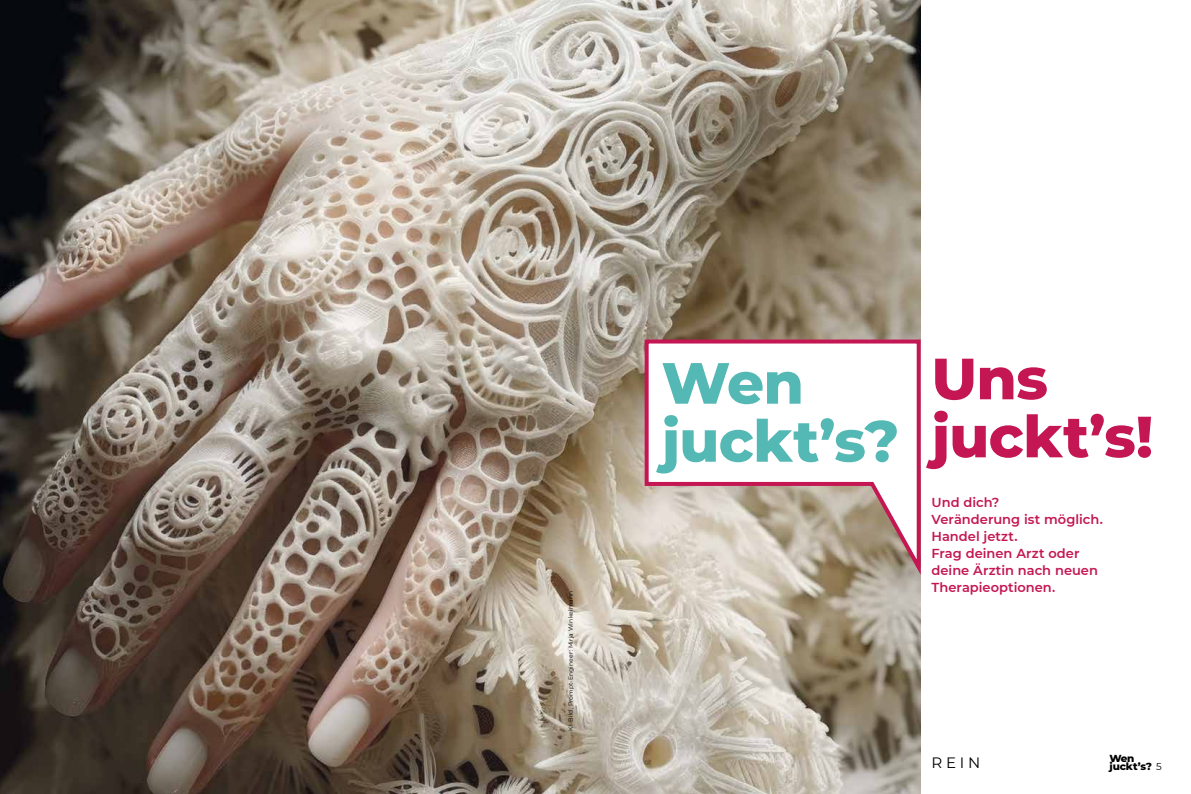
<style>
.page{position:relative;width:1191px;height:794px;background:#fff}
.page>*{position:absolute;margin:0;border:0;box-sizing:border-box;transform-origin:0 0}
.t1{font:800 58px/58px "Montserrat";letter-spacing:-.01em;color:#54b8b4}
.t2{font:800 58px/58px "Montserrat";letter-spacing:-.01em;color:#c41652}
.t3{font:15px "Montserrat";color:#000}
.t4{font:600 13px/17px "Montserrat";letter-spacing:.005em;color:#c41652}
.t5{font:800 10.4px "Montserrat";letter-spacing:-.015em;color:#000}
.t6{font:6px "Montserrat";letter-spacing:.02em;color:#000}
.s1{font-weight:400;font-size:10px}
</style>
<div class="page">
<img style="left:0;top:0;width:920px;height:794px">
<svg style="left:642px;top:337px;width:279px;height:235px"></svg>
<p class="t6" style="left:566px;top:731px;width:142px;rotate:-90deg">KI-Bild, Prompt-Engineer: Mirja WInkelmann</p>
<h1 class="t1" style="left:661px;top:351px;width:239px">Wen juckt’s?</h1>
<h1 class="t2" style="left:931px;top:346px;width:223px">Uns juckt’s!</h1>
<p class="t4" style="left:931px;top:493px;width:173px">Und dich?<br>Veränderung ist möglich.<br>Handel jetzt.<br>Frag deinen Arzt oder deine Ärztin nach neuen<br>Therapieoptionen.</p>
<p class="t3" style="left:931px;top:752px;width:50px">REIN</p>
<p class="t5" style="left:1109px;top:751px;width:26px">Wen</p>
<p class="t5" style="left:1109px;top:758px;width:54px">juckt’s? <span class="s1">5</span></p>
</div>
